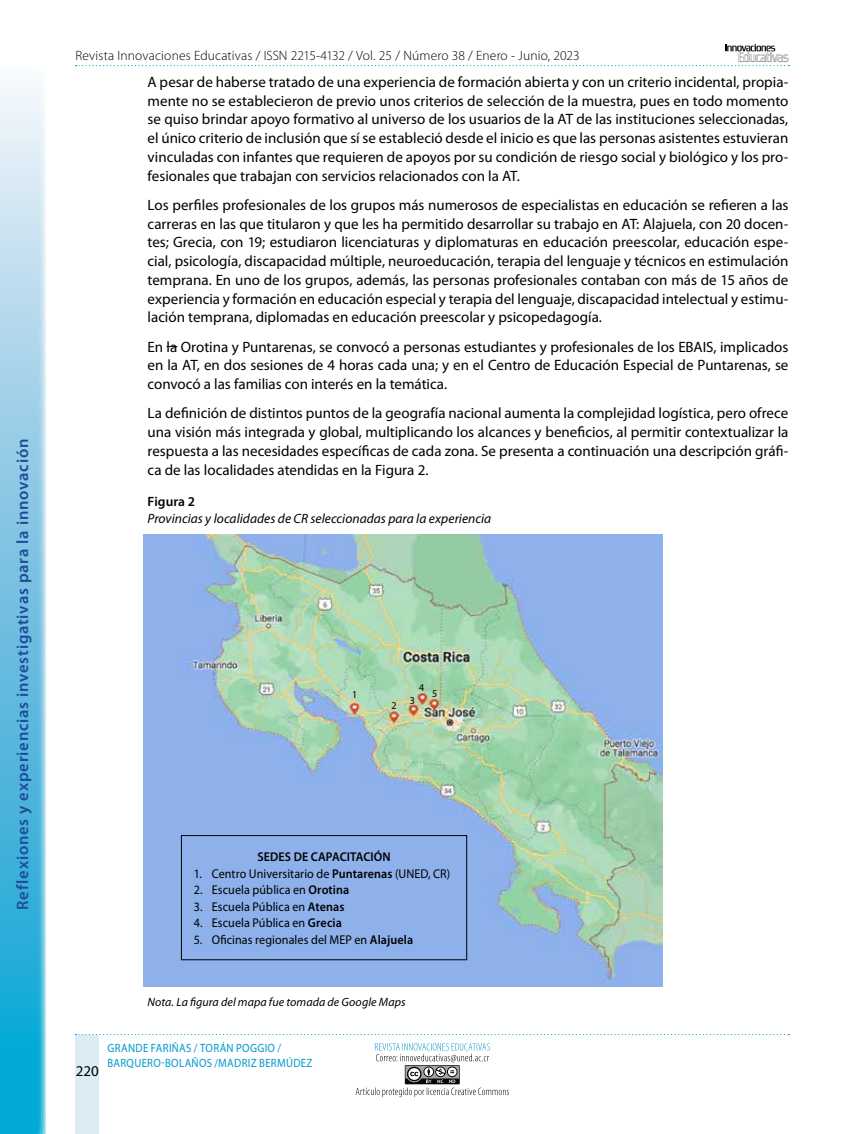
<style>
.page{position:relative;width:864px;height:1134px;background:#fff}
.page>*{position:absolute;margin:0;border:0;box-sizing:border-box;transform-origin:0 0}
.t1{font:600 16.5px "Myriad Pro";letter-spacing:.045em;color:#1d4c99}
.t2{font:15px/18.8px "Myriad Pro";color:#000;text-align:justify}
.t3{font:300 13.5px "Myriad Pro";letter-spacing:.01em;color:#000}
.t4{font:italic 13.5px "Myriad Pro";color:#000}
.t5{font:600 13.5px "Myriad Pro";letter-spacing:.005em;color:#000}
.t6{font:12.75px "Myriad Pro";letter-spacing:.005em;color:#000;scale:.95 1}
.t7{font:600 12.75px "Myriad Pro";letter-spacing:.01em;color:#000;scale:.95 1}
.t8{font:12px/15px "Myriad Pro";letter-spacing:.03em;color:#0098ce;scale:.9 1}
.t9{font:italic 12px "Myriad Pro";letter-spacing:.01em;color:#000}
.t10{font:10.5px "Myriad Pro";color:#000;scale:.95 1}
.s1{font-weight:600}
</style>
<div class="page">
<svg style="left:76px;top:44px;width:713px;height:22px"></svg>
<div style="left:76px;top:1035px;width:23px;height:99px;background:#dcecf5"></div>
<svg style="left:75px;top:1034px;width:714px;height:1px"></svg>
<svg style="left:356px;top:1043px;width:153px;height:54px"></svg>
<svg style="left:0;top:86px;width:46px;height:1048px;background:#79c6e4"></svg>
<img style="left:144px;top:535px;width:518px;height:451px">
<div style="left:181px;top:835px;width:286px;height:125px;border:1px solid #000"></div>
<p class="t1" style="left:13px;top:910px;width:473px;rotate:-90deg">Reflexiones y experiencias investigativas para la innovación</p>
<p class="t3" style="left:76px;top:48px;width:506px">Revista Innovaciones Educativas / ISSN 2215-4132 / Vol. 25 / Número 38 / Enero - Junio, 2023</p>
<p class="t2" style="left:148px;top:73px;width:642px">A pesar de haberse tratado de una experiencia de formación abierta y con un criterio incidental, propia&shy;mente no se establecieron de previo unos criterios de selección de la muestra, pues en todo momento se quiso brindar apoyo formativo al universo de los usuarios de la AT de las instituciones seleccionadas, el único criterio de inclusión que sí se estableció desde el inicio es que las personas asistentes estuvieran vinculadas con infantes que requieren de apoyos por su condición de riesgo social y biológico y los pro&shy;fesionales que trabajan con servicios relacionados con la AT.</p>
<p class="t2" style="left:148px;top:196px;width:642px">Los perfiles profesionales de los grupos más numerosos de especialistas en educación se refieren a las carreras en las que titularon y que les ha permitido desarrollar su trabajo en AT: Alajuela, con 20 docen&shy;tes; Grecia, con 19; estudiaron licenciaturas y diplomaturas en educación preescolar, educación espe&shy;cial, psicología, discapacidad múltiple, neuroeducación, terapia del lenguaje y técnicos en estimulación temprana. En uno de los grupos, además, las personas profesionales contaban con más de 15 años de experiencia y formación en educación especial y terapia del lenguaje, discapacidad intelectual y estimu&shy;lación temprana, diplomadas en educación preescolar y psicopedagogía.</p>
<p class="t2" style="left:148px;top:337px;width:642px">En la Orotina y Puntarenas, se convocó a personas estudiantes y profesionales de los EBAIS, implicados en la AT, en dos sesiones de 4 horas cada una; y en el Centro de Educación Especial de Puntarenas, se convocó a las familias con interés en la temática.</p>
<p class="t2" style="left:148px;top:404px;width:642px">La definición de distintos puntos de la geografía nacional aumenta la complejidad logística, pero ofrece una visión más integrada y global, multiplicando los alcances y beneficios, al permitir contextualizar la respuesta a las necesidades específicas de cada zona. Se presenta a continuación una descripción gráfi&shy;ca de las localidades atendidas en la Figura 2.</p>
<p class="t5" style="left:148px;top:494px;width:49px">Figura 2</p>
<p class="t4" style="left:148px;top:511px;width:345px">Provincias y localidades de CR seleccionadas para la experiencia</p>
<p class="t10" style="left:352px;top:689px;width:7px">1</p>
<p class="t10" style="left:391px;top:700px;width:7px">2</p>
<p class="t10" style="left:419px;top:682px;width:7px">4</p>
<p class="t10" style="left:410px;top:695px;width:7px">3</p>
<p class="t10" style="left:432px;top:688px;width:7px">5</p>
<p class="t7" style="left:257px;top:850px;width:142px">SEDES DE CAPACITACIÓN</p>
<p class="t6" style="left:194px;top:866px;width:271px">1. Centro Universitario de <span class="s1">Puntarenas</span> (UNED, CR)</p>
<p class="t6" style="left:194px;top:883px;width:165px">2. Escuela pública en <span class="s1">Orotina</span></p>
<p class="t6" style="left:194px;top:899px;width:160px">3. Escuela Pública en <span class="s1">Atenas</span></p>
<p class="t6" style="left:194px;top:916px;width:157px">4. Escuela Pública en <span class="s1">Grecia</span></p>
<p class="t6" style="left:194px;top:932px;width:232px">5. Oficinas regionales del MEP en <span class="s1">Alajuela</span></p>
<p class="t9" style="left:148px;top:995px;width:259px">Nota. La figura del mapa fue tomada de Google Maps</p>
<p class="t2" style="left:76px;top:1062px;width:24px">220</p>
<p class="t8" style="left:108px;top:1040px;width:229px">GRANDE FARIÑAS / TORÁN POGGIO /<br>BARQUERO-BOLAÑOS /MADRIZ BERMÚDEZ</p>
</div>
